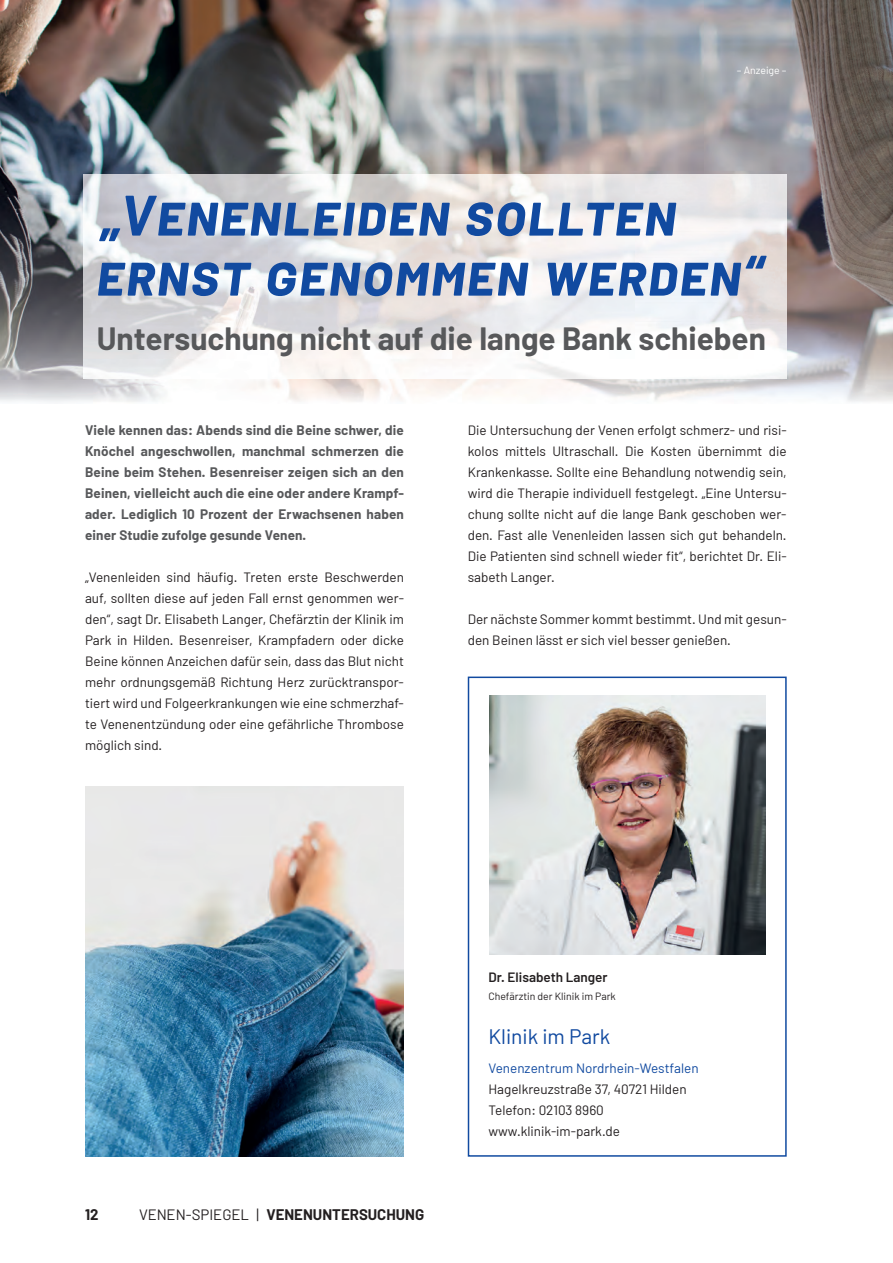
<style>
.page{position:relative;width:893px;height:1263px;background:#fff}
.page>*{position:absolute;margin:0;border:0;box-sizing:border-box;transform-origin:0 0}
.t1{font:italic 700 57px/60px "Barlow";letter-spacing:.04em;color:#114aa0}
.t2{font:700 31.5px "Barlow";color:#57585a}
.t3{font:21px "Barlow";color:#114aa0}
.t4{font:700 15px "Barlow";color:#231f20}
.t5{font:13.5px/21px "Barlow";color:#231f20;text-align:justify}
.t6{font:700 13.5px/21px "Barlow";letter-spacing:.01em;color:#57585a;text-align:justify}
.t7{font:13.5px "Barlow";color:#114aa0}
.t8{font:600 13.5px "Barlow";color:#231f20}
.t9{font:10.5px "Barlow";color:#231f20}
.t10{font:10.5px "Barlow";color:#fff}
.s1{font-weight:400}
</style>
<div class="page">
<img style="left:0;top:0;width:893px;height:195px">
<img style="left:0;top:195px;width:93px;height:207px">
<img style="left:734px;top:195px;width:159px;height:207px">
<img style="left:93px;top:378px;width:641px;height:24px">
<img style="left:84px;top:174px;width:703px;height:204px">
<img style="left:85px;top:787px;width:319px;height:370px">
<div style="left:468px;top:676px;width:319px;height:481px;border:2px solid #114aa0"></div>
<img style="left:489px;top:695px;width:276px;height:260px">
<p class="t10" style="left:737px;top:64px;width:51px">– Anzeige –</p>
<h1 class="t1" style="left:97px;top:185px;width:668px">„VENENLEIDEN SOLLTEN<br>ERNST GENOMMEN WERDEN“</h1>
<h2 class="t2" style="left:97px;top:319px;width:671px">Untersuchung nicht auf die lange Bank schieben</h2>
<p class="t6" style="left:85px;top:419px;width:320px">Viele kennen das: Abends sind die Beine schwer, die Knöchel angeschwollen, manchmal schmerzen die Beine beim Stehen. Besenreiser zeigen sich an den Beinen, vielleicht auch die eine oder andere Krampf&shy;ader. Lediglich 10 Prozent der Erwachsenen haben einer Studie zufolge gesunde Venen.</p>
<p class="t5" style="left:85px;top:566px;width:320px">„Venenleiden sind häufig. Treten erste Beschwerden auf, sollten diese auf jeden Fall ernst genommen wer&shy;den“, sagt Dr. Elisabeth Langer, Chefärztin der Klinik im Park in Hilden. Besenreiser, Krampfadern oder dicke Beine können Anzeichen dafür sein, dass das Blut nicht mehr ordnungsgemäß Richtung Herz zurücktranspor&shy;tiert wird und Folgeerkrankungen wie eine schmerzhaf&shy;te Venenentzündung oder eine gefährliche Thrombose möglich sind.</p>
<p class="t5" style="left:468px;top:419px;width:320px">Die Untersuchung der Venen erfolgt schmerz- und risi&shy;kolos mittels Ultraschall. Die Kosten übernimmt die Krankenkasse. Sollte eine Behandlung notwendig sein, wird die Therapie individuell festgelegt. „Eine Untersu&shy;chung sollte nicht auf die lange Bank geschoben wer&shy;den. Fast alle Venenleiden lassen sich gut behandeln.<br>Die Patienten sind schnell wieder fit“, berichtet Dr. Eli&shy;sabeth Langer.</p>
<p class="t5" style="left:468px;top:608px;width:320px">Der nächste Sommer kommt bestimmt. Und mit gesun&shy;den Beinen lässt er sich viel besser genießen.</p>
<p class="t4" style="left:85px;top:1206px;width:15px">12</p>
<p class="t4" style="left:139px;top:1206px;width:287px"><span class="s1">VENEN-SPIEGEL |</span> VENENUNTERSUCHUNG</p>
<p class="t8" style="left:488px;top:968px;width:121px">Dr. Elisabeth Langer</p>
<p class="t9" style="left:488px;top:989px;width:129px">Chefärztin der Klinik im Park</p>
<h3 class="t3" style="left:488px;top:1023px;width:124px">Klinik im Park</h3>
<p class="t7" style="left:488px;top:1060px;width:212px">Venenzentrum Nordrhein-Westfalen</p>
<p class="t5" style="left:488px;top:1078px;width:200px;text-align:left">Hagelkreuzstraße 37, 40721 Hilden<br>Telefon: 02103 8960 www.klinik-im-park.de</p>
</div>
